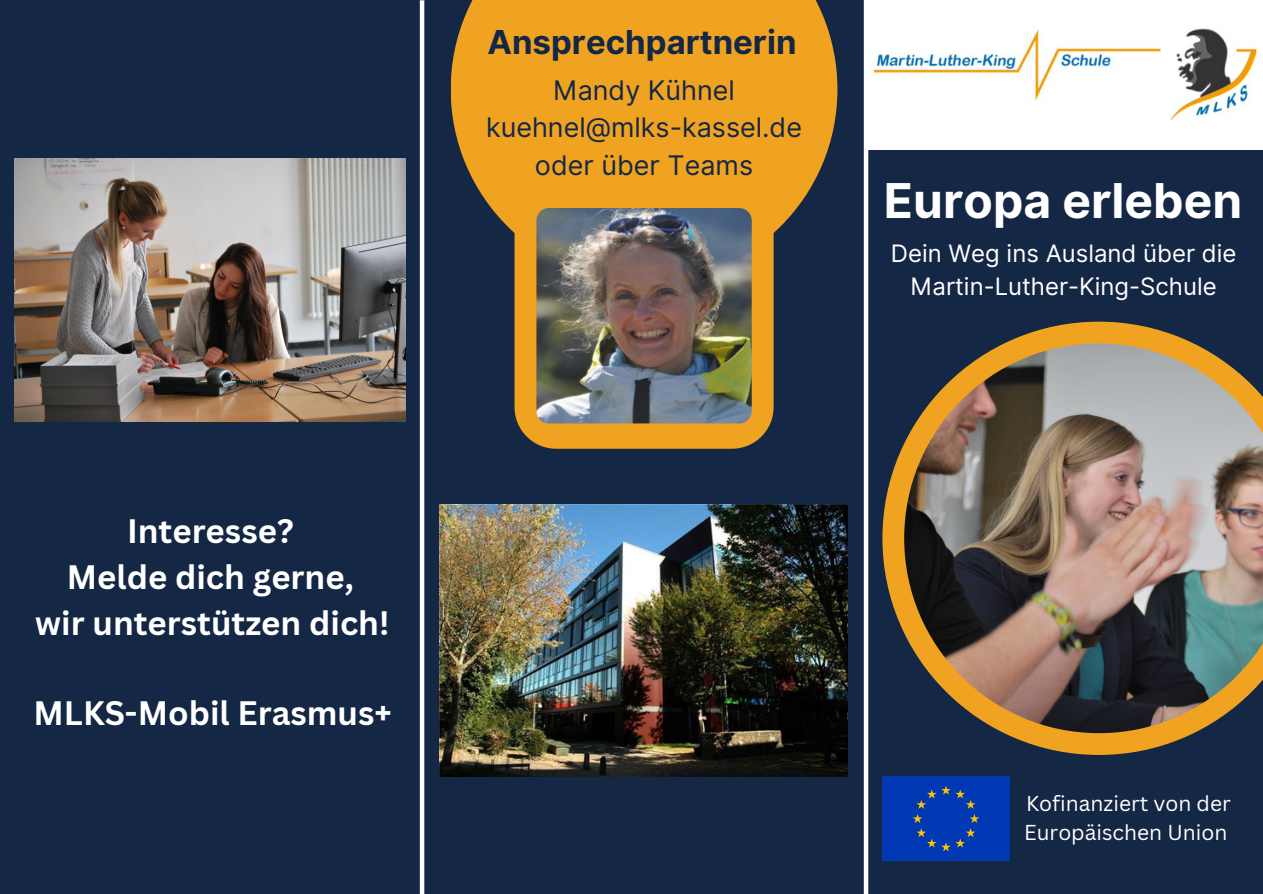
<style>
.page{position:relative;width:1263px;height:894px;background:#fff}
.page>*{position:absolute;margin:0;border:0;box-sizing:border-box;transform-origin:0 0}
.t1{font:700 48px "Inter";color:#fff}
.t2{font:700 33px "Canva Sans";color:#fff}
.t3{font:700 33px "Inter";color:#142744}
.t4{font:27px "Inter";color:#142744}
.t5{font:24px "Inter";color:#fff}
.t6{font:21px "Canva Sans";color:#fff}
</style>
<div class="page">
<div style="left:0;top:0;width:1263px;height:893px;background:#142744"></div>
<hr style="left:420px;top:0;width:4px;height:893px;background:#fff">
<hr style="left:864px;top:0;width:4px;height:893px;background:#fff">
<svg style="left:882px;top:321px;width:312px;height:433px"></svg>
<img style="left:904px;top:343px;width:359px;height:390px">
<svg style="left:451px;top:0;width:386px;height:233px;background:#dd9723"></svg>
<svg style="left:514px;top:194px;width:260px;height:254px;background:#e39a23"></svg>
<img style="left:536px;top:208px;width:216px;height:215px;border-radius:12px">
<img style="left:868px;top:0;width:394px;height:150px">
<div style="left:882px;top:776px;width:127px;height:84px;background:#0038b3"></div>
<img style="left:440px;top:504px;width:408px;height:272px">
<img style="left:14px;top:159px;width:391px;height:262px">
<p class="t2" style="left:127px;top:507px;width:168px">Interesse?</p>
<p class="t2" style="left:67px;top:553px;width:288px">Melde dich gerne,</p>
<p class="t2" style="left:35px;top:599px;width:356px">wir unterstützen dich!</p>
<p class="t2" style="left:34px;top:689px;width:360px">MLKS-Mobil Erasmus+</p>
<p class="t3" style="left:487px;top:23px;width:311px">Ansprechpartnerin</p>
<p class="t4" style="left:553px;top:74px;width:183px">Mandy Kühnel</p>
<p class="t4" style="left:486px;top:111px;width:317px">kuehnel@mlks-kassel.de</p>
<p class="t4" style="left:535px;top:148px;width:220px">oder über Teams</p>
<p class="t1" style="left:884px;top:172px;width:360px">Europa erleben</p>
<p class="t5" style="left:891px;top:239px;width:347px">Dein Weg ins Ausland über die</p>
<p class="t5" style="left:911px;top:271px;width:308px">Martin-Luther-King-Schule</p>
<p class="t6" style="left:1026px;top:788px;width:206px">Kofinanziert von der</p>
<p class="t6" style="left:1024px;top:817px;width:205px">Europäischen Union</p>
</div>
